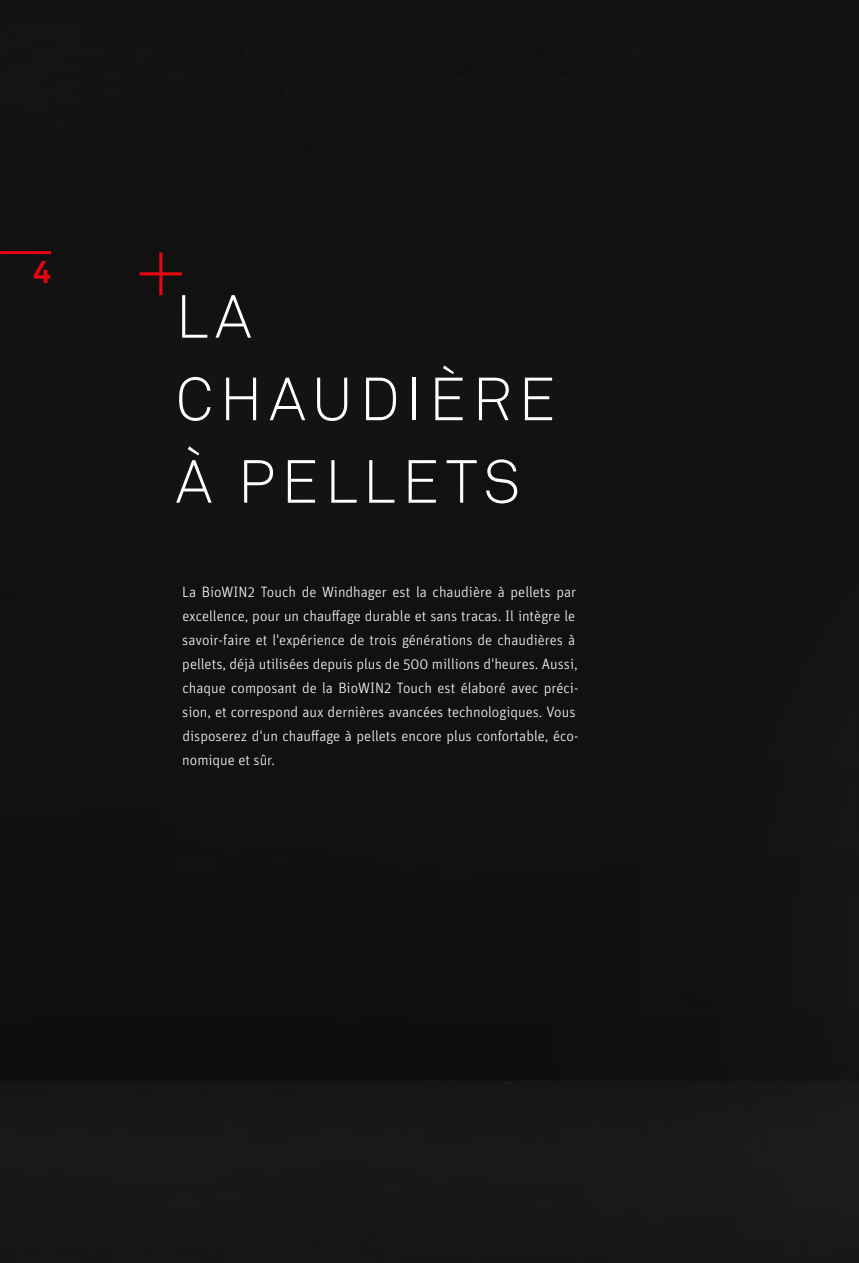
<style>
.page{position:relative;width:859px;height:1263px;background:#121312}
.page>*{position:absolute;margin:0;border:0;box-sizing:border-box;transform-origin:0 0}
.t1{font:300 60px/82.5px "Akkurat Pro";letter-spacing:.11em;color:#fff}
.t2{font:700 31.5px "Akkurat Pro";color:#e30613}
.t3{font:300 15px/24px "Unit OT";color:#fff}
</style>
<div class="page">
<svg style="left:140px;top:253px;width:42px;height:42px;background:#2f0f11"></svg>
<hr style="left:0;top:251px;width:51px;height:3px;background:#e30613">
<h2 class="t2" style="left:33px;top:253px;width:19px">4</h2>
<h1 class="t1" style="left:176px;top:275px;width:381px">LA<br>CHAUDIÈRE<br>À PELLETS</h1>
<p class="t3" style="left:182px;top:580px;width:398px">La BioWIN2 Touch de Windhager est la chaudière à pellets par excellence, pour un chauffage durable et sans tracas. Il intègre le savoir-faire et l'expérience de trois générations de chaudières à pellets, déjà utilisées depuis plus de 500 millions d'heures. Aussi, chaque composant de la BioWIN2 Touch est élaboré avec préci&shy;sion, et correspond aux dernières avancées technologiques. Vous disposerez d'un chauffage à pellets encore plus confortable, éco&shy;nomique et sûr.</p>
</div>
